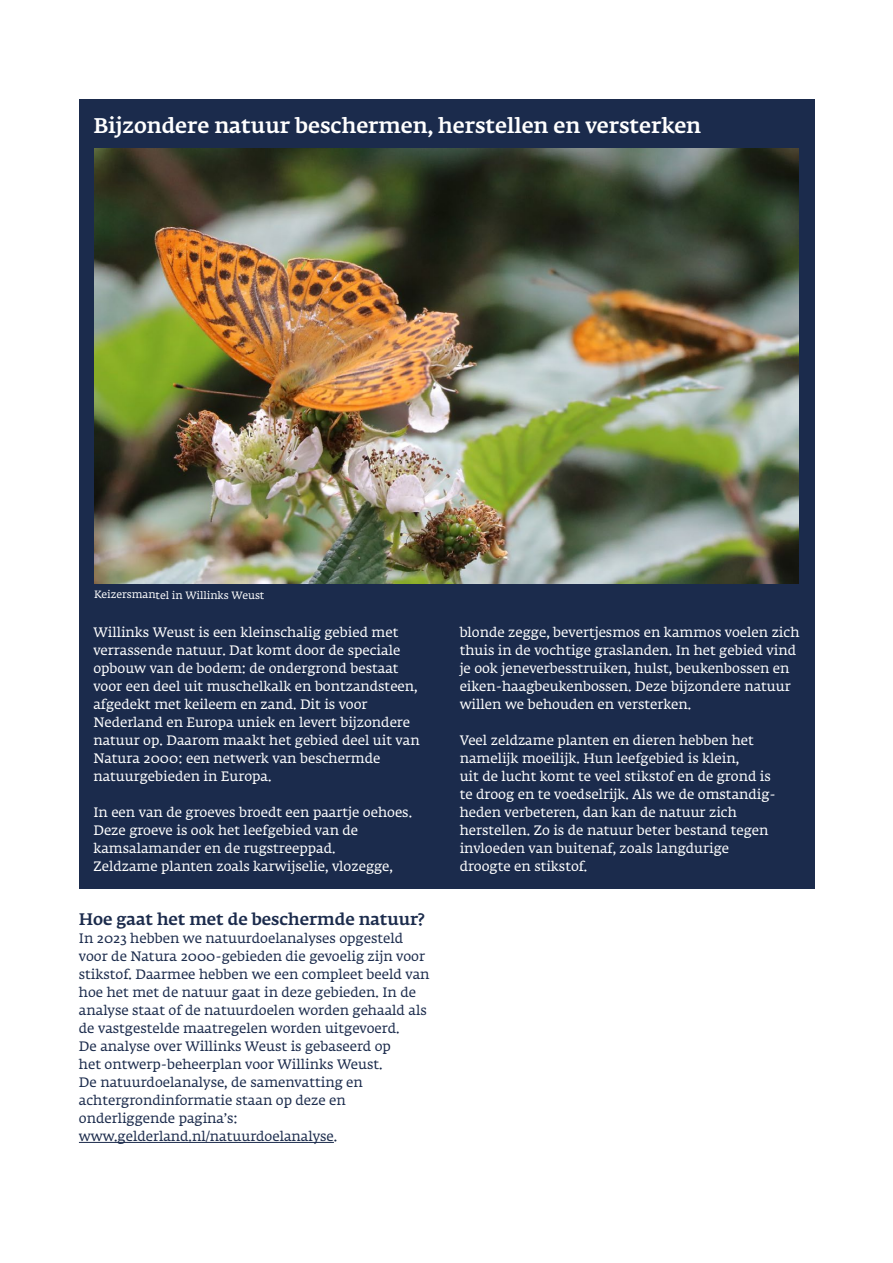
<style>
.page{position:relative;width:893px;height:1263px;background:#fff}
.page>*{position:absolute;margin:0;border:0;box-sizing:border-box;transform-origin:0 0}
._23_Kadertekst_middelgroot{font:500 21px "Fedra Serif A Std";color:#fff}
._07_Kop_4__Paragraafkop{font:500 16.5px "Fedra Serif A Std";color:#1b2b4c}
._21_Kadertekst_brood{font:13.5px/18px "Fedra Serif A Std";color:#fff}
._12_Broodtekst{font:13.5px/18px "Fedra Serif A Std";color:#1b2b4c}
.t1{font:10.5px "Fedra Serif A Std";color:#fff}
</style>
<div class="page">
<div style="left:79px;top:99px;width:735px;height:790px;background:#1b2b4c"></div>
<img style="left:95px;top:149px;width:703px;height:434px">
<hr style="left:79px;top:1142px;width:255px;height:1px;background:#1b2b4c">
<p class="_23_Kadertekst_middelgroot" style="left:93px;top:111px;width:609px">Bijzondere natuur beschermen, herstellen en versterken</p>
<p class="t1" style="left:94px;top:587px;width:172px;rotate:1deg">Keizersmantel in Willinks Weust</p>
<p class="_21_Kadertekst_brood" style="left:93px;top:624px;width:328px">Willinks Weust is een kleinschalig gebied met verrassende natuur. Dat komt door de speciale opbouw van de bodem: de ondergrond bestaat voor een deel uit muschelkalk en bontzandsteen, afgedekt met keileem en zand. Dit is voor Nederland en Europa uniek en levert bijzondere natuur op. Daarom maakt het gebied deel uit van Natura 2000: een netwerk van beschermde natuurgebieden in Europa.</p>
<p class="_21_Kadertekst_brood" style="left:93px;top:804px;width:320px">In een van de groeves broedt een paartje oehoes.<br>Deze groeve is ook het leefgebied van de kamsalamander en de rugstreeppad.<br>Zeldzame planten zoals karwijselie, vlozegge,</p>
<p class="_07_Kop_4__Paragraafkop" style="left:79px;top:908px;width:347px">Hoe gaat het met de beschermde natuur?</p>
<p class="_12_Broodtekst" style="left:79px;top:930px;width:352px">In 2023 hebben we natuurdoelanalyses opgesteld voor de Natura 2000-gebieden die gevoelig zijn voor stikstof. Daarmee hebben we een compleet beeld van hoe het met de natuur gaat in deze gebieden. In de analyse staat of de natuurdoelen worden gehaald als de vastgestelde maatregelen worden uitgevoerd.<br>De analyse over Willinks Weust is gebaseerd op<br>het ontwerp-beheerplan voor Willinks Weust.</p>
<p class="_12_Broodtekst" style="left:79px;top:1074px;width:285px">De natuurdoelanalyse, de samenvatting en achtergrondinformatie staan op deze en onderliggende pagina’s: www.gelderland.nl/natuurdoelanalyse.</p>
<p class="_21_Kadertekst_brood" style="left:460px;top:624px;width:341px">blonde zegge, bevertjesmos en kammos voelen zich thuis in de vochtige graslanden. In het gebied vind je ook jeneverbesstruiken, hulst, beukenbossen en eiken-haagbeukenbossen. Deze bijzondere natuur willen we behouden en versterken.</p>
<p class="_21_Kadertekst_brood" style="left:460px;top:732px;width:317px">Veel zeldzame planten en dieren hebben het namelijk moeilijk. Hun leefgebied is klein,<br>uit de lucht komt te veel stikstof en de grond is te droog en te voedselrijk. Als we de omstandig&shy;heden verbeteren, dan kan de natuur zich herstellen. Zo is de natuur beter bestand tegen invloeden van buitenaf, zoals langdurige droogte en stikstof.</p>
</div>
